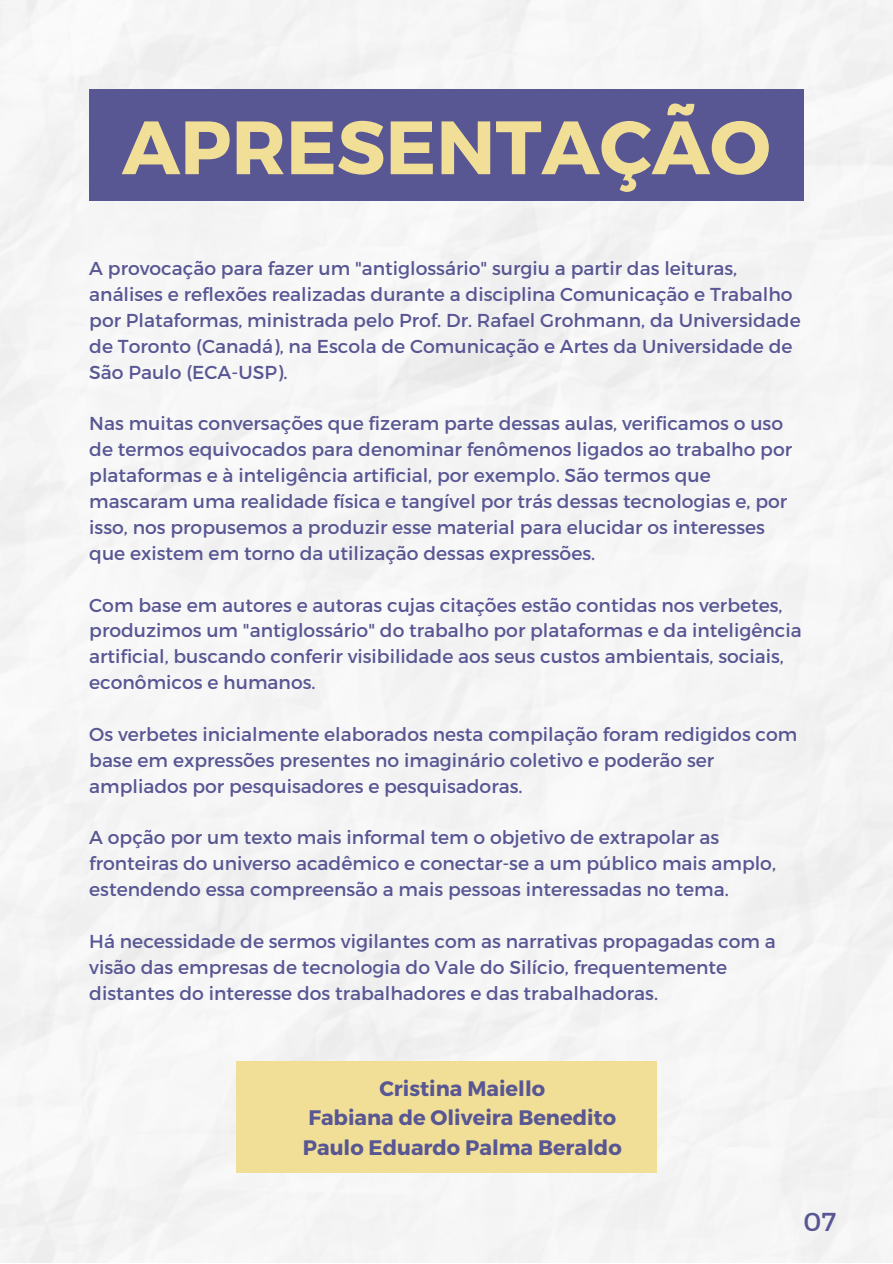
<style>
.page{position:relative;width:893px;height:1264px;background:#fff}
.page>*{position:absolute;margin:0;border:0;box-sizing:border-box;transform-origin:0 0}
.t1{font:700 75.3px "Montserrat";color:#f1df97}
.t2{font:25.95px "Montserrat";color:#585693}
.t3{font:700 21px "Montserrat";color:#585693}
.t4{font:18.75px/25.8px "Montserrat";color:#585693}
</style>
<div class="page">
<div style="left:0;top:0;width:892px;height:1262px;background:#f5f5f5"></div>
<div style="left:89px;top:89px;width:714px;height:112px;background:#585693"></div>
<div style="left:236px;top:1061px;width:420px;height:112px;background:#f1df97"></div>
<p class="t1" style="left:122px;top:98px;width:650px">APRESENTAÇÃO</p>
<p class="t4" style="left:89px;top:255px;width:712px">A provocação para fazer um "antiglossário" surgiu a partir das leituras, análises e reflexões realizadas durante a disciplina Comunicação e Trabalho por Plataformas, ministrada pelo Prof. Dr. Rafael Grohmann, da Universidade de Toronto (Canadá), na Escola de Comunicação e Artes da Universidade de São Paulo (ECA-USP).</p>
<p class="t4" style="left:89px;top:410px;width:704px">Nas muitas conversações que fizeram parte dessas aulas, verificamos o uso de termos equivocados para denominar fenômenos ligados ao trabalho por plataformas e à inteligência artificial, por exemplo. São termos que mascaram uma realidade física e tangível por trás dessas tecnologias e, por isso, nos propusemos a produzir esse material para elucidar os interesses que existem em torno da utilização dessas expressões.</p>
<p class="t4" style="left:89px;top:591px;width:713px">Com base em autores e autoras cujas citações estão contidas nos verbetes, produzimos um "antiglossário" do trabalho por plataformas e da inteligência artificial, buscando conferir visibilidade aos seus custos ambientais, sociais, econômicos e humanos.</p>
<p class="t4" style="left:89px;top:720px;width:709px">Os verbetes inicialmente elaborados nesta compilação foram redigidos com base em expressões presentes no imaginário coletivo e poderão ser ampliados por pesquisadores e pesquisadoras.</p>
<p class="t4" style="left:89px;top:823px;width:688px">A opção por um texto mais informal tem o objetivo de extrapolar as fronteiras do universo acadêmico e conectar-se a um público mais amplo, estendendo essa compreensão a mais pessoas interessadas no tema.</p>
<p class="t4" style="left:89px;top:927px;width:688px">Há necessidade de sermos vigilantes com as narrativas propagadas com a visão das empresas de tecnologia do Vale do Silício, frequentemente distantes do interesse dos trabalhadores e das trabalhadoras.</p>
<p class="t3" style="left:379px;top:1074px;width:167px">Cristina Maiello</p>
<p class="t3" style="left:308px;top:1104px;width:309px">Fabiana de Oliveira Benedito</p>
<p class="t3" style="left:303px;top:1133px;width:320px">Paulo Eduardo Palma Beraldo</p>
<p class="t2" style="left:803px;top:1205px;width:34px">07</p>
</div>
